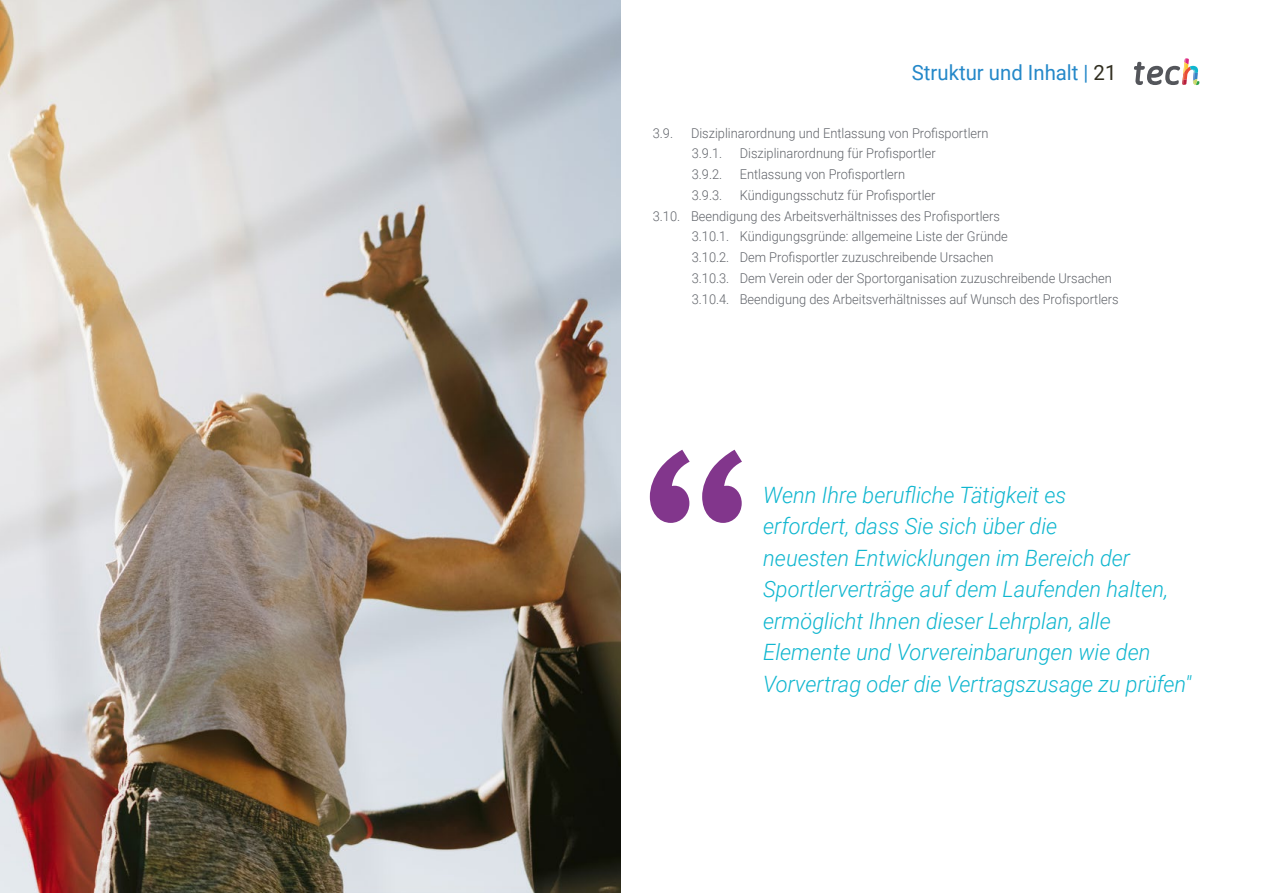
<style>
.page{position:relative;width:1263px;height:893px;background:#fff}
.page>*{position:absolute;margin:0;border:0;box-sizing:border-box;transform-origin:0 0}
.t1{font:italic 300 22.5px/31.5px "Roboto";color:#0fb6cf}
.t2{font:21px "Roboto";color:#2488c9}
.t3{font:300 13.5px/20.7px "Roboto";color:#61646a;scale:.95 1}
.s1{color:#312e20}
</style>
<div class="page">
<svg style="left:650px;top:450px;width:92px;height:73px"></svg>
<img style="left:0;top:0;width:621px;height:893px">
<svg style="left:1134px;top:58px;width:65px;height:28px"></svg>
<h2 class="t2" style="left:912px;top:57px;width:206px">Struktur und Inhalt | <span class="s1">21</span></h2>
<p class="t3" style="left:653px;top:122px;width:23px">3.9.</p>
<p class="t3" style="left:691px;top:122px;width:315px">Disziplinarordnung und Entlassung von Profisportlern<br>3.9.1.</p>
<p class="t3" style="left:740px;top:143px;width:208px">Disziplinarordnung für Profisportler</p>
<p class="t3" style="left:692px;top:164px;width:34px">3.9.2.</p>
<p class="t3" style="left:740px;top:164px;width:176px">Entlassung von Profisportlern</p>
<p class="t3" style="left:692px;top:184px;width:34px">3.9.3.</p>
<p class="t3" style="left:740px;top:184px;width:208px">Kündigungsschutz für Profisportler</p>
<p class="t3" style="left:653px;top:205px;width:367px">3.10. Beendigung des Arbeitsverhältnisses des Profisportlers</p>
<p class="t3" style="left:692px;top:226px;width:334px">3.10.1. Kündigungsgründe: allgemeine Liste der Gründe</p>
<p class="t3" style="left:692px;top:247px;width:319px">3.10.2. Dem Profisportler zuzuschreibende Ursachen</p>
<p class="t3" style="left:692px;top:267px;width:444px">3.10.3. Dem Verein oder der Sportorganisation zuzuschreibende Ursachen</p>
<p class="t3" style="left:692px;top:288px;width:451px">3.10.4. Beendigung des Arbeitsverhältnisses auf Wunsch des Profisportlers</p>
<p class="t1" style="left:763px;top:478px;width:430px">Wenn Ihre berufliche Tätigkeit es<br>erfordert, dass Sie sich über die<br>neuesten Entwicklungen im Bereich der Sportlerverträge auf dem Laufenden halten, ermöglicht Ihnen dieser Lehrplan, alle Elemente und Vorvereinbarungen wie den Vorvertrag oder die Vertragszusage zu prüfen"</p>
</div>
